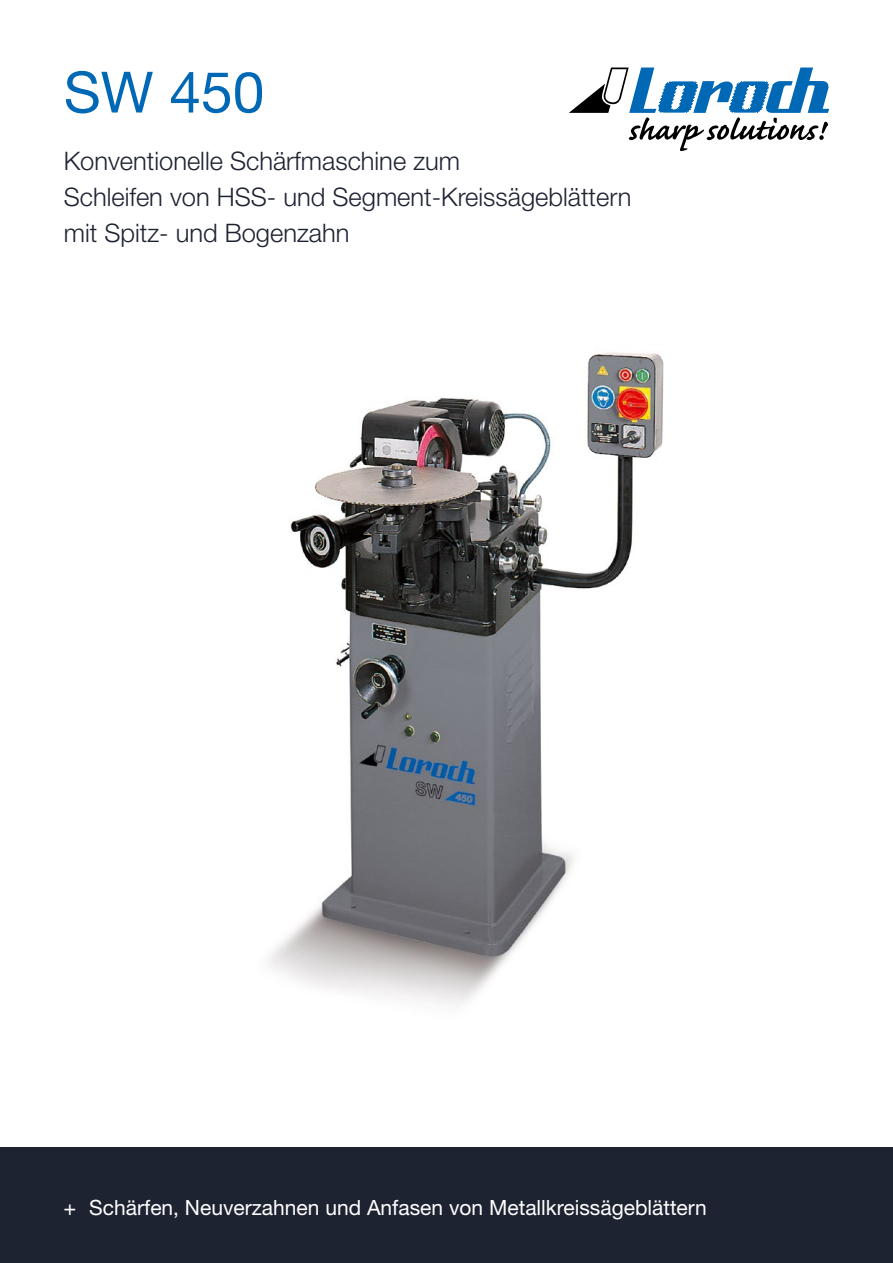
<style>
.page{position:relative;width:893px;height:1263px;background:#fff}
.page>*{position:absolute;margin:0;border:0;box-sizing:border-box;transform-origin:0 0}
.t1{font:57px "Helvetica Neue LT";color:#0068b5}
.t2{font:300 25.5px/36px "Helvetica Neue LT";color:#1e2332}
.t3{font:21px "Helvetica Neue LT";color:#fff}
.s1{font-family:"Helvetica LT"}
</style>
<div class="page">
<img style="left:269px;top:352px;width:395px;height:652px">
<svg style="left:569px;top:68px;width:260px;height:83px"></svg>
<div style="left:0;top:1148px;width:893px;height:115px;background:#1e2332"></div>
<h1 class="t1" style="left:64px;top:58px;width:202px">SW 450</h1>
<p class="t2" style="left:64px;top:142px;width:569px">Konventionelle Schärfmaschine zum<br>Schleifen von HSS- und Segment-Kreissägeblättern mit Spitz- und Bogenzahn</p>
<p class="t3" style="left:64px;top:1195px;width:645px"><span class="s1">+</span> Schärfen, Neuverzahnen und Anfasen von Metallkreissägeblättern</p>
</div>
